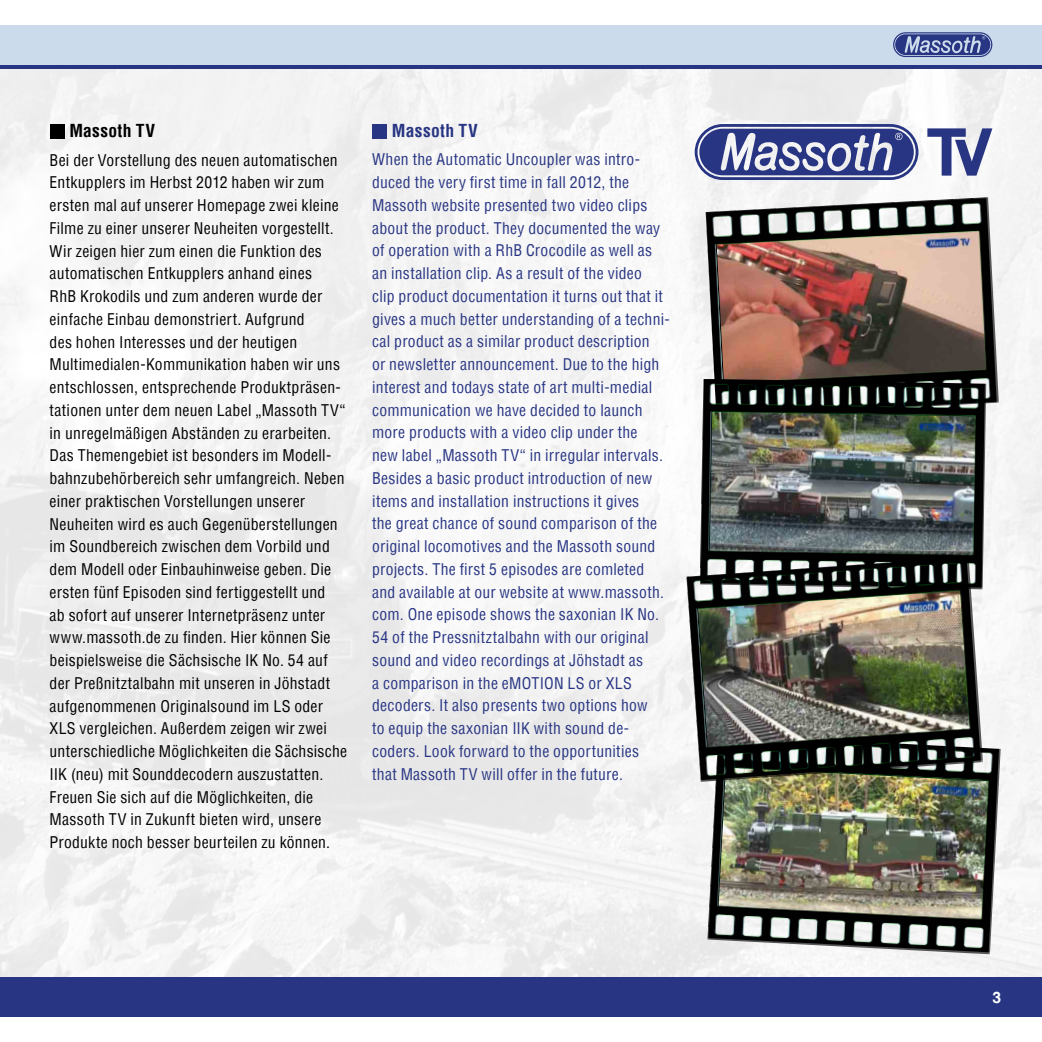
<style>
.page{position:relative;width:1042px;height:1042px;background:#fff}
.page>*{position:absolute;margin:0;border:0;box-sizing:border-box;transform-origin:0 0}
.t1{font:700 condensed 17.5px "Helvetica";letter-spacing:.015em;color:#000}
.t2{font:700 condensed 17.5px "Helvetica";letter-spacing:.015em;color:#283583}
.t3{font:condensed 15.75px/22.8px "Helvetica";letter-spacing:.015em;color:#000}
.t4{font:condensed 15.75px/22.8px "Helvetica";letter-spacing:.015em;color:#283583}
.t5{font:700 15.75px "Helvetica";color:#fff}
</style>
<div class="page">
<img style="left:0;top:69px;width:1042px;height:908px">
<div style="left:0;top:64px;width:1042px;height:5px;background:#283583"></div>
<div style="left:0;top:977px;width:1042px;height:40px;background:#283583"></div>
<div style="left:0;top:25px;width:1042px;height:39px;background:#ccdbeb"></div>
<svg style="left:893px;top:32px;width:99px;height:25px"></svg>
<svg style="left:695px;top:124px;width:223px;height:56px"></svg>
<svg style="left:927px;top:128px;width:65px;height:48px"></svg>
<div style="left:50px;top:124px;width:14px;height:15px;background:#000"></div>
<div style="left:372px;top:124px;width:15px;height:15px;background:#283583"></div>
<img style="left:705px;top:197px;width:294px;height:220px">
<img style="left:700px;top:379px;width:286px;height:210px">
<img style="left:707px;top:734px;width:293px;height:220px">
<img style="left:686px;top:557px;width:297px;height:225px">
<p class="t1" style="left:69px;top:119px;width:87px">Massoth TV</p>
<p class="t2" style="left:392px;top:119px;width:87px">Massoth TV</p>
<p class="t3" style="left:50px;top:148px;width:299px">Bei der Vorstellung des neuen automatischen Entkupplers im Herbst 2012 haben wir zum ersten mal auf unserer Homepage zwei kleine Filme zu einer unserer Neuheiten vorgestellt.<br>Wir zeigen hier zum einen die Funktion des automatischen Entkupplers anhand eines<br>RhB Krokodils und zum anderen wurde der einfache Einbau demonstriert. Aufgrund<br>des hohen Interesses und der heutigen Multimedialen-Kommunikation haben wir uns entschlossen, entsprechende Produktpräsen&shy;tationen unter dem neuen Label „Massoth TV“ in unregelmäßigen Abständen zu erarbeiten.<br>Das Themengebiet ist besonders im Modell&shy;bahnzubehörbereich sehr umfangreich. Neben einer praktischen Vorstellungen unserer Neuheiten wird es auch Gegenüberstellungen im Soundbereich zwischen dem Vorbild und dem Modell oder Einbauhinweise geben. Die ersten fünf Episoden sind fertiggestellt und<br>ab sofort auf unserer Internetpräsenz unter www.massoth.de zu finden. Hier können Sie beispielsweise die Sächsische IK No. 54 auf der Preßnitztalbahn mit unseren in Jöhstadt aufgenommenen Originalsound im LS oder XLS vergleichen. Außerdem zeigen wir zwei unterschiedliche Möglichkeiten die Sächsische IIK (neu) mit Sounddecodern auszustatten.<br>Freuen Sie sich auf die Möglichkeiten, die Massoth TV in Zukunft bieten wird, unsere Produkte noch besser beurteilen zu können.</p>
<p class="t4" style="left:372px;top:148px;width:299px">When the Automatic Uncoupler was intro&shy;duced the very first time in fall 2012, the Massoth website presented two video clips about the product. They documented the way of operation with a RhB Crocodile as well as an installation clip. As a result of the video<br>clip product documentation it turns out that it gives a much better understanding of a techni&shy;cal product as a similar product description<br>or newsletter announcement. Due to the high interest and todays state of art multi-medial communication we have decided to launch more products with a video clip under the<br>new label „Massoth TV“ in irregular intervals.<br>Besides a basic product introduction of new items and installation instructions it gives<br>the great chance of sound comparison of the original locomotives and the Massoth sound projects. The first 5 episodes are comleted and available at our website at www.massoth. com. One episode shows the saxonian IK No.<br>54 of the Pressnitztalbahn with our original sound and video recordings at Jöhstadt as<br>a comparison in the eMOTION LS or XLS decoders. It also presents two options how<br>to equip the saxonian IIK with sound de&shy;coders. Look forward to the opportunities<br>that Massoth TV will offer in the future.</p>
<p class="t5" style="left:992px;top:988px;width:10px">3</p>
</div>
